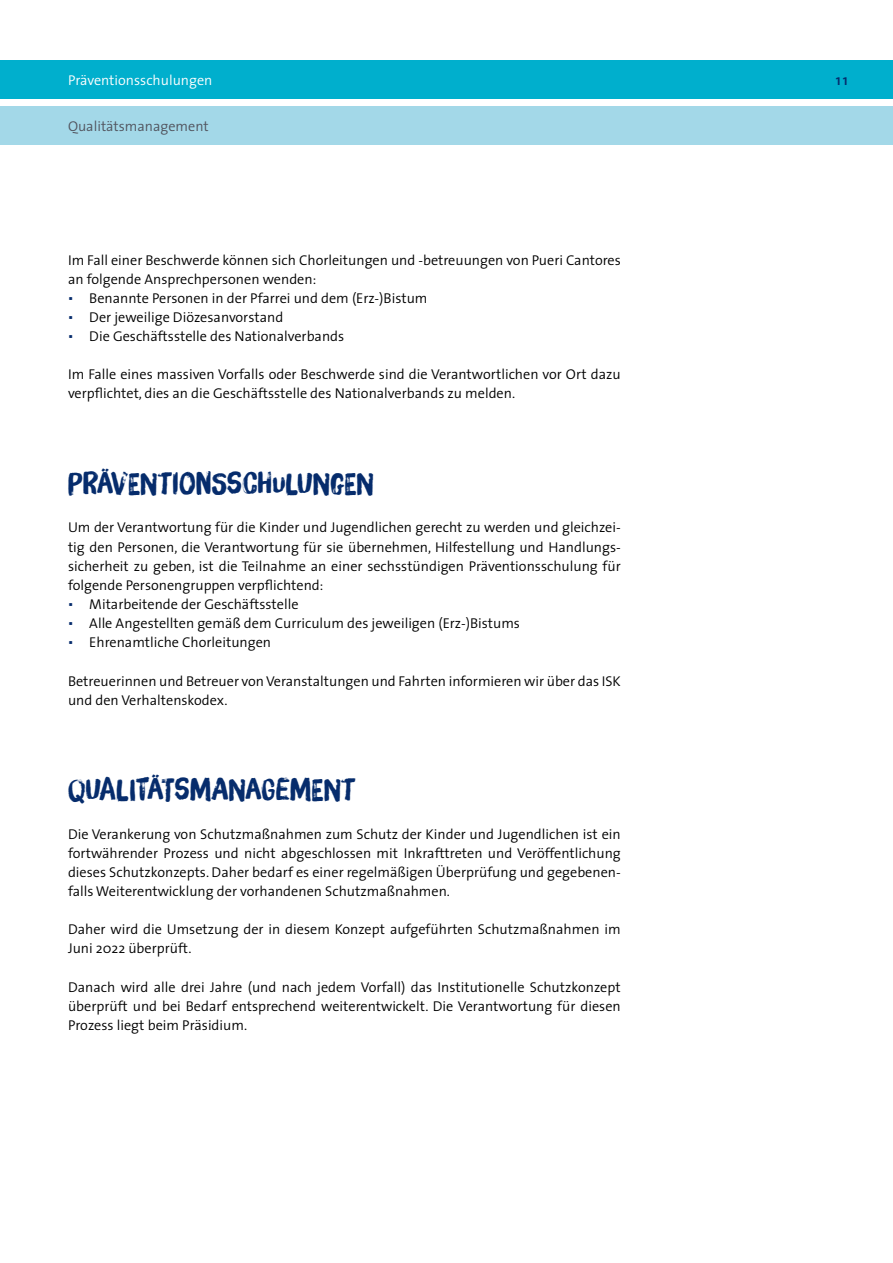
<style>
.page{position:relative;width:893px;height:1263px;background:#fff}
.page>*{position:absolute;margin:0;border:0;box-sizing:border-box;transform-origin:0 0}
._01_Head_20{font:30px "Brush Up";letter-spacing:.02em;color:#062c6c}
.t1{font:600 15px "The Sans";color:#062c6c}
.Body_9_5{font:300 14.25px/19.2px "The Sans";color:#000}
.t2{font:300 14.25px "The Sans";color:#fff}
.Kapitel_re{font:300 14.25px "The Sans";color:#51545e}
.s1{font-family:"Geogrotesque";color:#062c6c}
</style>
<div class="page">
<div style="left:0;top:106px;width:893px;height:38px;background:#a3d8e8"></div>
<div style="left:0;top:61px;width:893px;height:38px;background:#00afcd"></div>
<p class="t2" style="left:68px;top:68px;width:146px">Präventionsschulungen</p>
<p class="t1" style="left:836px;top:67px;width:13px">11</p>
<p class="Kapitel_re" style="left:68px;top:114px;width:142px">Qualitätsmanagement</p>
<p class="Body_9_5" style="left:68px;top:250px;width:554px">Im Fall einer Beschwerde können sich Chorleitungen und -betreuungen von Pueri Cantores an folgende Ansprechpersonen wenden:</p>
<p class="Body_9_5" style="left:68px;top:288px;width:361px"><span class="s1">Δ</span> Benannte Personen in der Pfarrei und dem (Erz-)Bistum</p>
<p class="Body_9_5" style="left:68px;top:307px;width:217px"><span class="s1">Δ</span> Der jeweilige Diözesanvorstand</p>
<p class="Body_9_5" style="left:68px;top:326px;width:278px"><span class="s1">Δ</span> Die Geschäftsstelle des Nationalverbands</p>
<p class="Body_9_5" style="left:68px;top:364px;width:554px">Im Falle eines massiven Vorfalls oder Beschwerde sind die Verantwortlichen vor Ort dazu verpflichtet, dies an die Geschäftsstelle des Nationalverbands zu melden.</p>
<p class="_01_Head_20" style="left:68px;top:466px;width:307px">PRÄVENTIONSSCHULUNGEN</p>
<p class="Body_9_5" style="left:68px;top:517px;width:554px;text-align:justify">Um der Verantwortung für die Kinder und Jugendlichen gerecht zu werden und gleichzei&shy;tig den Personen, die Verantwortung für sie übernehmen, Hilfestellung und Handlungs&shy;sicherheit zu geben, ist die Teilnahme an einer sechsstündigen Präventionsschulung für folgende Personengruppen verpflichtend:</p>
<p class="Body_9_5" style="left:68px;top:594px;width:232px"><span class="s1">Δ</span> Mitarbeitende der Geschäftsstelle</p>
<p class="Body_9_5" style="left:68px;top:613px;width:453px"><span class="s1">Δ</span> Alle Angestellten gemäß dem Curriculum des jeweiligen (Erz-)Bistums</p>
<p class="Body_9_5" style="left:68px;top:632px;width:205px"><span class="s1">Δ</span> Ehrenamtliche Chorleitungen</p>
<p class="Body_9_5" style="left:68px;top:671px;width:554px">Betreuerinnen und Betreuer vonVeranstaltungen und Fahrten informieren wir über das ISK und den Verhaltenskodex.</p>
<p class="_01_Head_20" style="left:68px;top:772px;width:288px">QUALITÄTSMANAGEMENT</p>
<p class="Body_9_5" style="left:68px;top:824px;width:554px;text-align:justify">Die Verankerung von Schutzmaßnahmen zum Schutz der Kinder und Jugendlichen ist ein fortwährender Prozess und nicht abgeschlossen mit Inkrafttreten und Veröffentlichung dieses Schutzkonzepts. Daher bedarf es einer regelmäßigen Überprüfung und gegebenen&shy;falls Weiterentwicklung der vorhandenen Schutzmaßnahmen.</p>
<p class="Body_9_5" style="left:68px;top:919px;width:554px">Daher wird die Umsetzung der in diesem Konzept aufgeführten Schutzmaßnahmen im<br>Juni 2022 überprüft.</p>
<p class="Body_9_5" style="left:68px;top:977px;width:554px;text-align:justify">Danach wird alle drei Jahre (und nach jedem Vorfall) das Institutionelle Schutzkonzept überprüft und bei Bedarf entsprechend weiterentwickelt. Die Verantwortung für diesen Prozess liegt beim Präsidium.</p>
</div>
